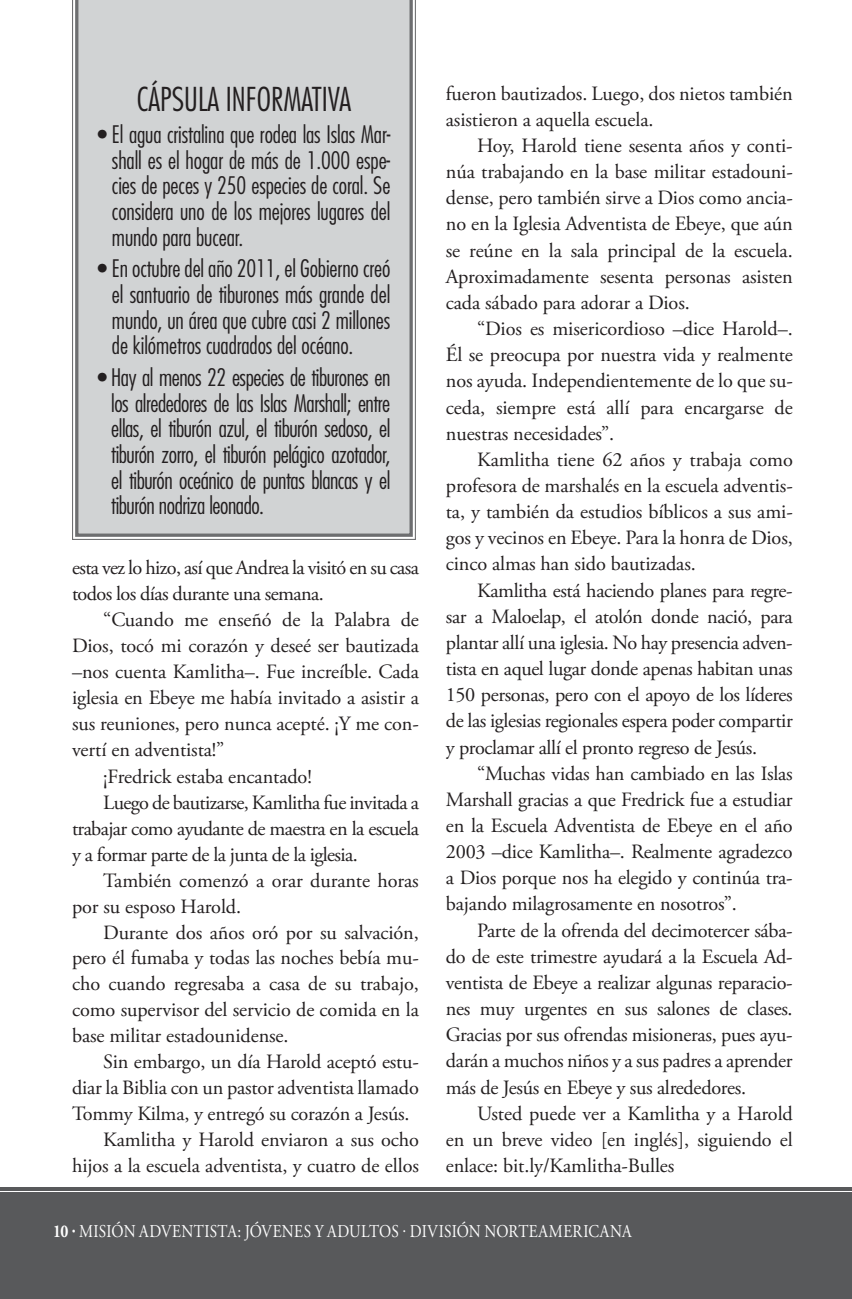
<style>
.page{position:relative;width:852px;height:1299px;background:#fff}
.page>*{position:absolute;margin:0;border:0;box-sizing:border-box;transform-origin:0 0}
.t1{font:300 condensed 31.95px "Futura Std";color:#231f20}
.t2{font:300 condensed 23.4px/25.7px "Futura Std";letter-spacing:-.005em;color:#231f20;text-align:justify}
.t3{font:20.25px/26.1px "Adobe Garamond Pro";letter-spacing:-.005em;color:#231f20;text-align:justify}
.t4{font:20.25px/25.9px "Adobe Garamond Pro";letter-spacing:-.03em;color:#231f20}
.t5{font:18px "Adobe Garamond Pro";letter-spacing:.02em;color:#fff;scale:.85 1}
.s1{font-weight:700}
</style>
<div class="page">
<div style="left:0;top:1192px;width:852px;height:106px;background:#58595b"></div>
<hr style="left:0;top:1187px;width:852px;height:3px;background:#58595b">
<svg style="left:72px;top:0;width:344px;height:540px"></svg>
<div style="left:75px;top:0;width:338px;height:537px;background:#d1d3d4"></div>
<h1 class="t1" style="left:137px;top:85px;width:216px">CÁPSULA INFORMATIVA</h1>
<p class="t2" style="left:112px;top:123px;width:280px;text-indent:-14px">• El agua cristalina que rodea las Islas Mar&shy;shall es el hogar de más de 1.000 espe&shy;cies de peces y 250 especies de coral. Se considera uno de los mejores lugares del mundo para bucear.</p>
<p class="t2" style="left:112px;top:258px;width:280px;text-indent:-14px">• En octubre del año 2011, el Gobierno creó el santuario de tiburones más grande del mundo, un área que cubre casi 2 millones de kilómetros cuadrados del océano.</p>
<p class="t2" style="left:111px;top:366px;width:281px;text-indent:-14px">• Hay al menos 22 especies de tiburones en los alrededores de las Islas Marshall; entre ellas, el tiburón azul, el tiburón sedoso, el tiburón zorro, el tiburón pelágico azotador, el tiburón oceánico de puntas blancas y el tiburón nodriza leonado.</p>
<p class="t4" style="left:72px;top:555px;width:348px">esta vez lo hizo, así que Andrea la visitó en su casa todos los días durante una semana.</p>
<p class="t3" style="left:103px;top:607px;width:317px">“Cuando me enseñó de la Palabra de</p>
<p class="t3" style="left:72px;top:633px;width:349px">Dios, tocó mi corazón y deseé ser bautizada</p>
<p class="t3" style="left:72px;top:659px;width:349px">–nos cuenta Kamlitha–. Fue increíble. Cada</p>
<p class="t3" style="left:72px;top:685px;width:348px">iglesia en Ebeye me había invitado a asistir a</p>
<p class="t3" style="left:72px;top:711px;width:348px">sus reuniones, pero nunca acepté. ¡Y me con-</p>
<p class="t3" style="left:72px;top:737px;width:154px">vertí en adventista!”</p>
<p class="t3" style="left:103px;top:764px;width:210px">¡Fredrick estaba encantado!</p>
<p class="t4" style="left:103px;top:790px;width:317px">Luego de bautizarse, Kamlitha fue invitada a</p>
<p class="t4" style="left:72px;top:816px;width:348px">trabajar como ayudante de maestra en la escuela</p>
<p class="t4" style="left:72px;top:842px;width:287px">y a formar parte de la junta de la iglesia.</p>
<p class="t3" style="left:103px;top:868px;width:317px">También comenzó a orar durante horas</p>
<p class="t3" style="left:72px;top:894px;width:171px">por su esposo Harold.</p>
<p class="t3" style="left:103px;top:920px;width:317px">Durante dos años oró por su salvación,</p>
<p class="t3" style="left:72px;top:945px;width:348px">pero él fumaba y todas las noches bebía mu-</p>
<p class="t3" style="left:72px;top:971px;width:348px">cho cuando regresaba a casa de su trabajo,</p>
<p class="t3" style="left:72px;top:997px;width:348px">como supervisor del servicio de comida en la</p>
<p class="t3" style="left:72px;top:1023px;width:218px">base militar estadounidense.</p>
<p class="t3" style="left:103px;top:1049px;width:317px">Sin embargo, un día Harold aceptó estu-</p>
<p class="t3" style="left:72px;top:1075px;width:348px">diar la Biblia con un pastor adventista llamado</p>
<p class="t3" style="left:72px;top:1101px;width:339px">Tommy Kilma, y entregó su corazón a Jesús.</p>
<p class="t3" style="left:103px;top:1127px;width:317px">Kamlitha y Harold enviaron a sus ocho</p>
<p class="t3" style="left:72px;top:1153px;width:348px">hijos a la escuela adventista, y cuatro de ellos</p>
<p class="t3" style="left:446px;top:81px;width:348px">fueron bautizados. Luego, dos nietos también asistieron a aquella escuela.</p>
<p class="t3" style="left:446px;top:133px;width:348px;text-indent:31px">Hoy, Harold tiene sesenta años y conti&shy;núa trabajando en la base militar estadouni&shy;dense, pero también sirve a Dios como ancia&shy;no en la Iglesia Adventista de Ebeye, que aún se reúne en la sala principal de la escuela.<br>Aproximadamente sesenta personas asisten cada sábado para adorar a Dios.</p>
<p class="t3" style="left:446px;top:316px;width:348px;text-indent:31px">“Dios es misericordioso –dice Harold–.<br>Él se preocupa por nuestra vida y realmente nos ayuda. Independientemente de lo que su&shy;ceda, siempre está allí para encargarse de nuestras necesidades”.</p>
<p class="t3" style="left:446px;top:447px;width:348px;text-indent:31px">Kamlitha tiene 62 años y trabaja como profesora de marshalés en la escuela adventis&shy;ta, y también da estudios bíblicos a sus ami&shy;gos y vecinos en Ebeye. Para la honra de Dios, cinco almas han sido bautizadas.</p>
<p class="t3" style="left:446px;top:578px;width:348px;text-indent:31px">Kamlitha está haciendo planes para regre&shy;sar a Maloelap, el atolón donde nació, para plantar allí una iglesia. No hay presencia adven&shy;tista en aquel lugar donde apenas habitan unas 150 personas, pero con el apoyo de los líderes de las iglesias regionales espera poder compartir y proclamar allí el pronto regreso de Jesús.</p>
<p class="t3" style="left:446px;top:761px;width:348px;text-indent:31px">“Muchas vidas han cambiado en las Islas Marshall gracias a que Fredrick fue a estudiar en la Escuela Adventista de Ebeye en el año 2003 –dice Kamlitha–. Realmente agradezco a Dios porque nos ha elegido y continúa tra&shy;bajando milagrosamente en nosotros”.</p>
<p class="t3" style="left:446px;top:918px;width:348px;text-indent:31px">Parte de la ofrenda del decimotercer sába&shy;do de este trimestre ayudará a la Escuela Ad&shy;ventista de Ebeye a realizar algunas reparacio&shy;nes muy urgentes en sus salones de clases.<br>Gracias por sus ofrendas misioneras, pues ayu&shy;darán a muchos niños y a sus padres a aprender más de Jesús en Ebeye y sus alrededores.</p>
<p class="t3" style="left:446px;top:1101px;width:349px;text-indent:31px">Usted puede ver a Kamlitha y a Harold en un breve video [en inglés], siguiendo el enlace: bit.ly/Kamlitha-Bulles</p>
<p class="t5" style="left:53px;top:1222px;width:682px"><span class="s1">10 ·</span> MISIÓN ADVENTISTA: JÓVENES Y ADULTOS · DIVISIÓN NORTEAMERICANA</p>
</div>
